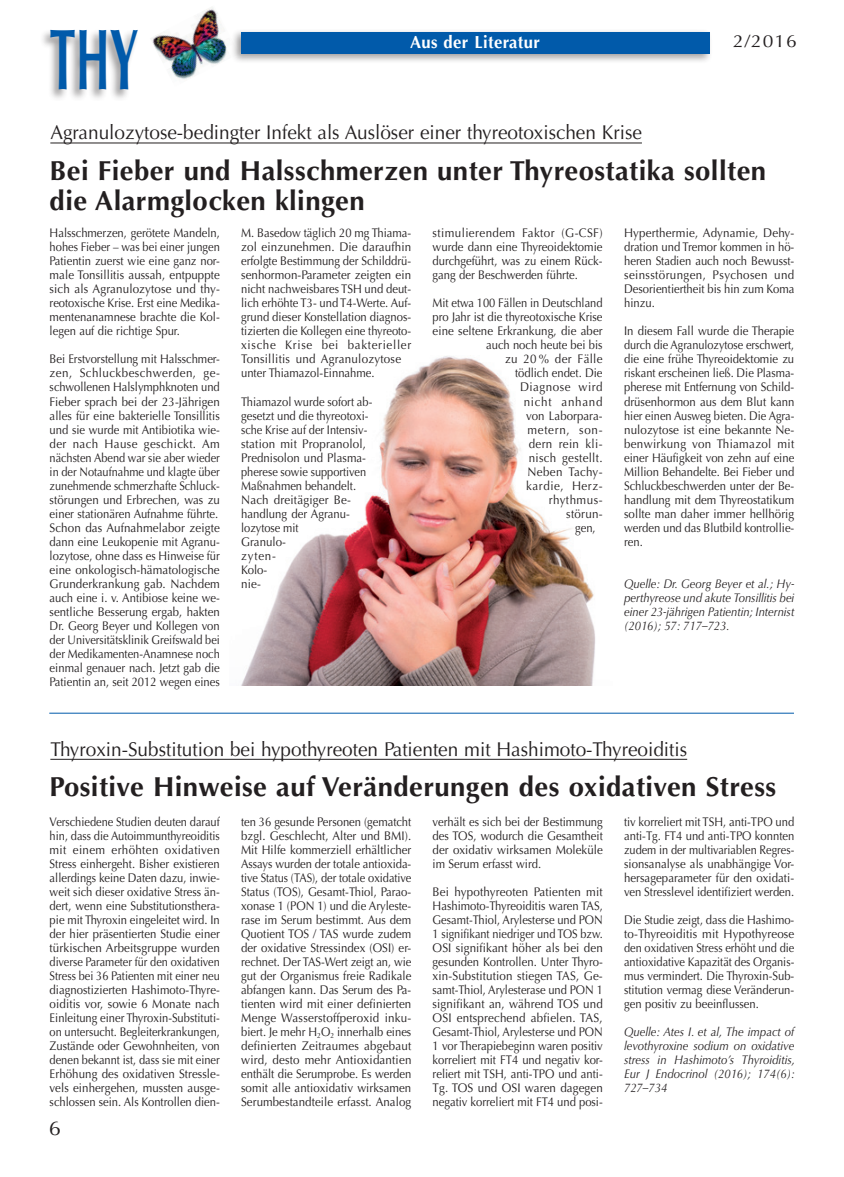
<style>
.page{position:relative;width:844px;height:1177px;background:#fff}
.page>*{position:absolute;margin:0;border:0;box-sizing:border-box;transform-origin:0 0}
.t1{font:700 86.25px "Optima";color:#015aaa;scale:.55 1}
.t2{font:700 27.5px/30px "Optima";letter-spacing:.015em;color:#231f20}
.t3{font:20px "Optima";color:#231f20;scale:.95 1}
.t4{font:20px "Optima";color:#231f20;scale:1.1 1}
.t5{font:700 17.5px "Optima";letter-spacing:.025em;color:#fff;scale:.95 1}
.t6{font:17.5px "Optima";color:#231f20;scale:1.1 1}
.t7{font:12.5px/14px "Optima";color:#231f20;text-align:justify;scale:.9 1}
.t8{font:12.5px/14px "Optima";color:#231f20;text-align:justify;scale:.93 1}
.t9{font:12.5px/14px "Optima";color:#231f20;text-align:justify;scale:.88 1}
.t10{font:12.5px/14px "Optima";color:#231f20;text-align:justify;scale:.91 1}
.t11{font:12.5px/14px "Optima";color:#231f20;scale:.89 1}
.t12{font:italic 12.5px/14px "Optima";color:#231f20;text-align:justify;scale:.9 1}
.t13{font:12.5px "Optima";letter-spacing:.045em;color:#231f20;scale:.93 1}
.t14{font:12.5px "Optima";color:#231f20;scale:.92 1}
.t15{font:12.5px "Optima";letter-spacing:.025em;color:#231f20;scale:.93 1}
.t16{font:12.5px "Optima";letter-spacing:.03em;color:#231f20;scale:.93 1}
.t17{font:12.5px "Optima";letter-spacing:.065em;color:#231f20;scale:.93 1}
.t18{font:12.5px "Optima";letter-spacing:.06em;color:#231f20;scale:.93 1}
</style>
<div class="page">
<div style="left:39px;top:29px;width:100px;height:72px;background:#231f20;opacity:.45"></div>
<img style="left:152px;top:7px;width:76px;height:72px">
<img style="left:241px;top:356px;width:354px;height:329px">
<div style="left:231px;top:29px;width:481px;height:35px;background:#231f20;opacity:.45"></div>
<div style="left:241px;top:32px;width:468px;height:21px;background:#015aaa"></div>
<hr style="left:50px;top:142px;width:591px;height:1px;background:#231f20">
<hr style="left:50px;top:758px;width:637px;height:1px;background:#231f20">
<hr style="left:49px;top:712px;width:744px;height:1px;background:#015aaa">
<h1 class="t1" style="left:50px;top:10px;width:163px">THY</h1>
<h3 class="t6" style="left:733px;top:31px;width:59px">2/2016</h3>
<h3 class="t5" style="left:410px;top:31px;width:138px">Aus der Literatur</h3>
<h3 class="t3" style="left:50px;top:121px;width:624px">Agranulozytose-bedingter Infekt als Auslöser einer thyreotoxischen Krise</h3>
<h2 class="t2" style="left:50px;top:156px;width:717px">Bei Fieber und Halsschmerzen unter Thyreostatika sollten die Alarmglocken klingen</h2>
<p class="t7" style="left:50px;top:226px;width:191px">Halsschmerzen, gerötete Mandeln, hohes Fieber – was bei einer jungen Patientin zuerst wie eine ganz nor&shy;male Tonsillitis aussah, entpuppte sich als Agranulozytose und thy&shy;reotoxische Krise. Erst eine Medika&shy;mentenanamnese brachte die Kol&shy;legen auf die richtige Spur.</p>
<p class="t7" style="left:50px;top:352px;width:191px;text-align:left">Bei Erstvorstellung mit Halsschmer&shy;zen, Schluckbeschwerden, ge&shy;schwollenen Halslymphknoten und Fieber sprach bei der 23-Jährigen alles für eine bakterielle Tonsillitis und sie wurde mit Antibiotika wie&shy;der nach Hause geschickt. Am nächsten Abend war sie aber wieder in der Notaufnahme und klagte über zunehmende schmerzhafte Schluck&shy;störungen und Erbrechen, was zu einer stationären Aufnahme führte.<br>Schon das Aufnahmelabor zeigte dann eine Leukopenie mit Agranu&shy;lozytose, ohne dass es Hinweise für eine onkologisch-hämatologische Grunderkrankung gab. Nachdem auch eine i. v. Antibiose keine we&shy;sentliche Besserung ergab, hakten Dr. Georg Beyer und Kollegen von der Universitätsklinik Greifswald bei der Medikamenten-Anamnese noch einmal genauer nach. Jetzt gab die Patientin an, seit 2012 wegen eines</p>
<p class="t7" style="left:241px;top:226px;width:190px;text-align:left">M. Basedow täglich 20 mg Thiama&shy;zol einzunehmen. Die daraufhin erfolgte Bestimmung der Schilddrü&shy;senhormon-Parameter zeigten ein nicht nachweisbares TSH und deut&shy;lich erhöhte T3- und T4-Werte. Auf&shy;grund dieser Konstellation diagnos&shy;tizierten die Kollegen eine thyreoto&shy;xische Krise bei bakterieller Tonsillitis und Agranulozytose unter Thiamazol-Einnahme.</p>
<p class="t11" style="left:241px;top:394px;width:149px">Thiamazol wurde sofort ab&shy;gesetzt und die thyreotoxi&shy;sche Krise auf der Intensiv&shy;station mit Propranolol,<br>Prednisolon und Plasma&shy;pherese sowie supportiven<br>Maßnahmen behandelt.<br>Nach dreitägiger Be&shy;handlung der Agranu&shy;lozytose mit<br>Granulo-<br>zyten-<br>Kolo-<br>nie-</p>
<p class="t8" style="left:432px;top:226px;width:184px">stimulierendem Faktor (G-CSF) wurde dann eine Thyreoidektomie durchgeführt, was zu einem Rück&shy;gang der Beschwerden führte.</p>
<p class="t11" style="left:432px;top:296px;width:192px">Mit etwa 100 Fällen in Deutschland</p>
<p class="t7" style="left:432px;top:310px;width:190px">pro Jahr ist die thyreotoxische Krise</p>
<p class="t14" style="left:432px;top:324px;width:186px">eine seltene Erkrankung, die aber</p>
<p class="t7" style="left:486px;top:338px;width:131px">auch noch heute bei bis</p>
<p class="t15" style="left:505px;top:352px;width:106px">zu 20 % der Fälle</p>
<p class="t7" style="left:515px;top:366px;width:99px">tödlich endet. Die</p>
<p class="t13" style="left:520px;top:380px;width:90px">Diagnose wird</p>
<p class="t17" style="left:523px;top:394px;width:86px">nicht anhand</p>
<p class="t10" style="left:526px;top:408px;width:85px">von Laborpara-</p>
<p class="t18" style="left:527px;top:422px;width:82px">metern, son-</p>
<p class="t16" style="left:528px;top:436px;width:81px">dern rein kli-</p>
<p class="t15" style="left:528px;top:450px;width:81px">nisch gestellt.</p>
<p class="t16" style="left:527px;top:464px;width:82px">Neben Tachy-</p>
<p class="t13" style="left:526px;top:478px;width:83px">kardie, Herz-</p>
<p class="t13" style="left:548px;top:492px;width:59px">rhythmus-</p>
<p class="t8" style="left:566px;top:506px;width:40px">störun-</p>
<p class="t7" style="left:575px;top:520px;width:24px">gen,</p>
<p class="t8" style="left:624px;top:226px;width:184px">Hyperthermie, Adynamie, Dehy&shy;dration und Tremor kommen in hö&shy;heren Stadien auch noch Bewusst&shy;seinsstörungen, Psychosen und Desorientiertheit bis hin zum Koma hinzu.</p>
<p class="t10" style="left:624px;top:324px;width:189px">In diesem Fall wurde die Therapie durch die Agranulozytose erschwert, die eine frühe Thyreoidektomie zu riskant erscheinen ließ. Die Plasma&shy;pherese mit Entfernung von Schild&shy;drüsenhormon aus dem Blut kann hier einen Ausweg bieten. Die Agra&shy;nulozytose ist eine bekannte Ne&shy;benwirkung von Thiamazol mit einer Häufigkeit von zehn auf eine Million Behandelte. Bei Fieber und Schluckbeschwerden unter der Be&shy;handlung mit dem Thyreostatikum sollte man daher immer hellhörig werden und das Blutbild kontrollie&shy;ren.</p>
<p class="t12" style="left:624px;top:576px;width:190px">Quelle: Dr. Georg Beyer et al.; Hy&shy;perthyreose und akute Tonsillitis bei einer 23-jährigen Patientin; Internist (2016); 57: 717–723.</p>
<h3 class="t3" style="left:50px;top:737px;width:671px">Thyroxin-Substitution bei hypothyreoten Patienten mit Hashimoto-Thyreoiditis</h3>
<h2 class="t2" style="left:50px;top:772px;width:728px">Positive Hinweise auf Veränderungen des oxidativen Stress</h2>
<p class="t9" style="left:50px;top:814px;width:195px">Verschiedene Studien deuten darauf hin, dass die Autoimmunthyreoiditis mit einem erhöhten oxidativen Stress einhergeht. Bisher existieren allerdings keine Daten dazu, inwie&shy;weit sich dieser oxidative Stress än&shy;dert, wenn eine Substitutionsthera&shy;pie mit Thyroxin eingeleitet wird. In der hier präsentierten Studie einer türkischen Arbeitsgruppe wurden diverse Parameter für den oxidativen Stress bei 36 Patienten mit einer neu diagnostizierten Hashimoto-Thyre&shy;oiditis vor, sowie 6 Monate nach Einleitung einer Thyroxin-Substituti&shy;on untersucht. Begleiterkrankungen, Zustände oder Gewohnheiten, von denen bekannt ist, dass sie mit einer Erhöhung des oxidativen Stressle&shy;vels einhergehen, mussten ausge&shy;schlossen sein. Als Kontrollen dien-</p>
<p class="t7" style="left:241px;top:814px;width:191px">ten 36 gesunde Personen (gematcht bzgl. Geschlecht, Alter und BMI).<br>Mit Hilfe kommerziell erhältlicher Assays wurden der totale antioxida&shy;tive Status (TAS), der totale oxidative Status (TOS), Gesamt-Thiol, Parao&shy;xonase 1 (PON 1) und die Aryleste&shy;rase im Serum bestimmt. Aus dem Quotient TOS / TAS wurde zudem der oxidative Stressindex (OSI) er&shy;rechnet. Der TAS-Wert zeigt an, wie gut der Organismus freie Radikale abfangen kann. Das Serum des Pa&shy;tienten wird mit einer definierten Menge Wasserstoffperoxid inku&shy;biert. Je mehr H<sub>2</sub>O<sub>2</sub> innerhalb eines definierten Zeitraumes abgebaut wird, desto mehr Antioxidantien enthält die Serumprobe. Es werden somit alle antioxidativ wirksamen Serumbestandteile erfasst. Analog</p>
<p class="t7" style="left:432px;top:814px;width:191px">verhält es sich bei der Bestimmung des TOS, wodurch die Gesamtheit der oxidativ wirksamen Moleküle im Serum erfasst wird.</p>
<p class="t8" style="left:432px;top:884px;width:184px">Bei hypothyreoten Patienten mit Hashimoto-Thyreoiditis waren TAS, Gesamt-Thiol, Arylesterse und PON 1 signifikant niedriger und TOS bzw.<br>OSI signifikant höher als bei den gesunden Kontrollen. Unter Thyro&shy;xin-Substitution stiegen TAS, Ge&shy;samt-Thiol, Arylesterase und PON 1 signifikant an, während TOS und OSI entsprechend abfielen. TAS, Gesamt-Thiol, Arylesterse und PON 1 vor Therapiebeginn waren positiv korreliert mit FT4 und negativ kor&shy;reliert mit TSH, anti-TPO und anti-Tg. TOS und OSI waren dagegen negativ korreliert mit FT4 und posi-</p>
<h3 class="t4" style="left:49px;top:1116px;width:13px">6</h3>
<p class="t7" style="left:624px;top:814px;width:190px">tiv korreliert mit TSH, anti-TPO und anti-Tg. FT4 und anti-TPO konnten zudem in der multivariablen Regres&shy;sionsanalyse als unabhängige Vor&shy;hersageparameter für den oxidati&shy;ven Stresslevel identifiziert werden.</p>
<p class="t7" style="left:624px;top:912px;width:191px">Die Studie zeigt, dass die Hashimo&shy;to-Thyreoiditis mit Hypothyreose den oxidativen Stress erhöht und die antioxidative Kapazität des Organis&shy;mus vermindert. Die Thyroxin-Sub&shy;stitution vermag diese Veränderun&shy;gen positiv zu beeinflussen.</p>
<p class="t12" style="left:624px;top:1024px;width:191px">Quelle: Ates I. et al, The impact of levothyroxine sodium on oxidative stress in Hashimoto’s Thyroiditis, Eur J Endocrinol (2016); 174(6):<br>727–734</p>
</div>
